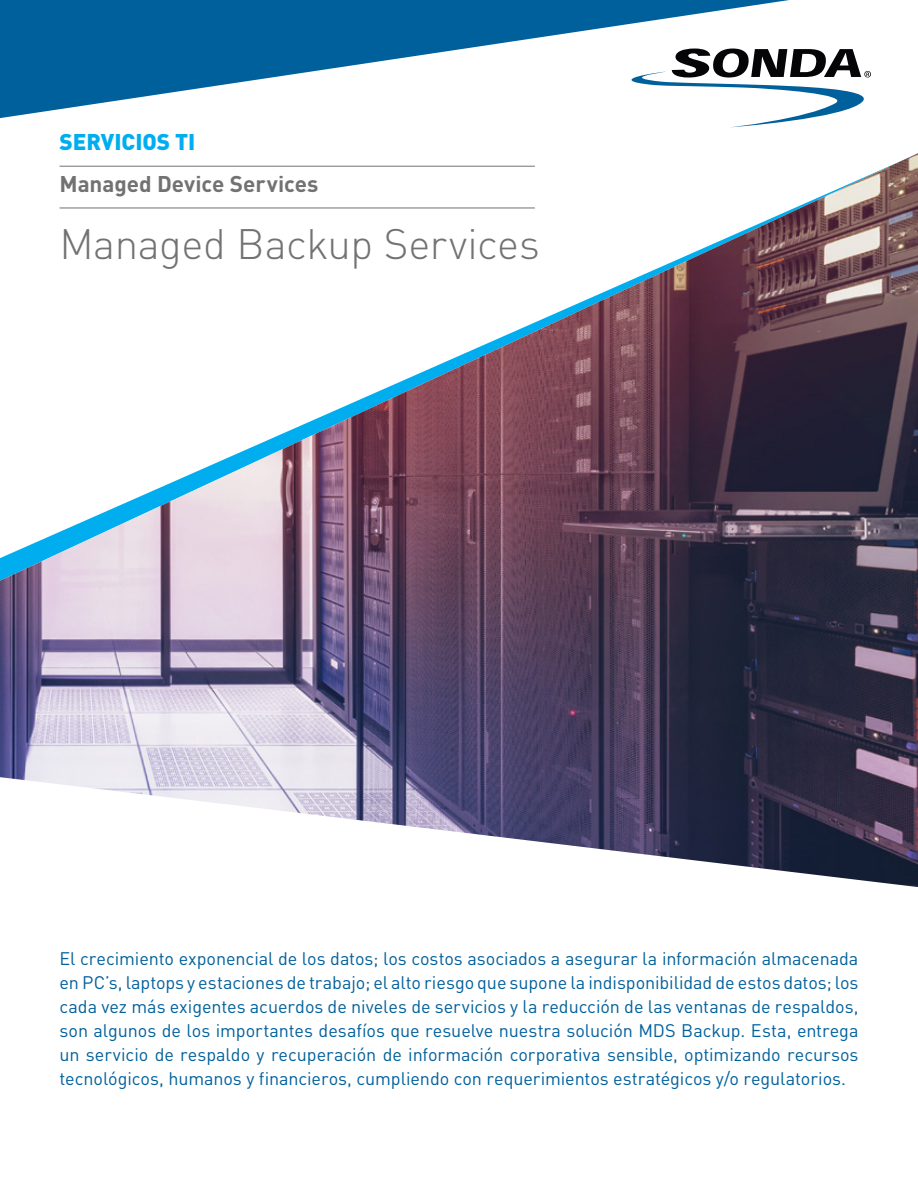
<style>
.page{position:relative;width:918px;height:1188px;background:#fff}
.page>*{position:absolute;margin:0;border:0;box-sizing:border-box;transform-origin:0 0}
.t1{font:300 42px "DIN Pro";letter-spacing:-.01em;color:#717271}
.t2{font:700 22.5px "DIN Pro";color:#717271}
.t3{font:900 22.5px "DIN Pro";letter-spacing:-.005em;color:#00aeef}
.t4{font:18px/24px "DIN Pro";letter-spacing:-.005em;color:#00609c;text-align:justify}
</style>
<div class="page">
<svg style="left:733px;top:49px;width:138px;height:78px"></svg>
<svg style="left:0;top:0;width:789px;height:118px;fill:#00609c"></svg>
<img style="left:0;top:153px;width:918px;height:734px">
<p class="t3" style="left:60px;top:127px;width:137px">SERVICIOS TI</p>
<p class="t2" style="left:60px;top:169px;width:260px">Managed Device Services</p>
<h1 class="t1" style="left:60px;top:216px;width:482px">Managed Backup Services</h1>
<p class="t4" style="left:60px;top:944px;width:801px">El crecimiento exponencial de los datos; los costos asociados a asegurar la información almacenada en PC’s, laptops y estaciones de trabajo; el alto riesgo que supone la indisponibilidad de estos datos; los cada vez más exigentes acuerdos de niveles de servicios y la reducción de las ventanas de respaldos, son algunos de los importantes desafíos que resuelve nuestra solución MDS Backup. Esta, entrega un servicio de respaldo y recuperación de información corporativa sensible, optimizando recursos tecnológicos, humanos y financieros, cumpliendo con requerimientos estratégicos y/o regulatorios.</p>
</div>
